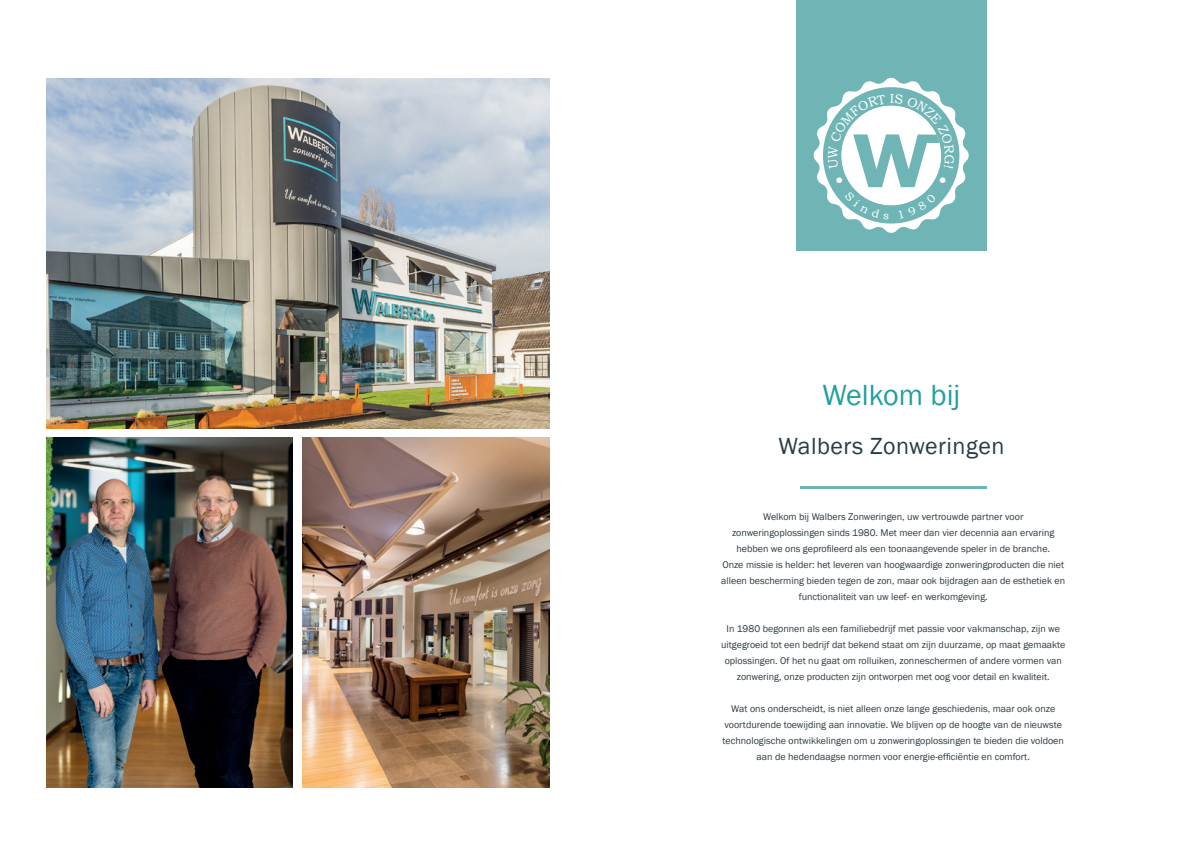
<style>
.page{position:relative;width:1191px;height:842px;background:#fff}
.page>*{position:absolute;margin:0;border:0;box-sizing:border-box;transform-origin:0 0}
.t1{font:30px "Franklin Gothic";color:#229f9e}
.t2{font:24px "Franklin Gothic";letter-spacing:.02em;color:#283c46}
.t3{font:10px/16px "Franklin Gothic";color:#283c46;text-align:center}
</style>
<div class="page">
<img style="left:46px;top:437px;width:246px;height:350px">
<img style="left:303px;top:437px;width:246px;height:350px">
<img style="left:46px;top:79px;width:503px;height:350px">
<div style="left:796px;top:0;width:190px;height:251px;background:#70b5b6"></div>
<hr style="left:800px;top:487px;width:186px;height:2px;background:#70b5b6">
<svg style="left:813px;top:78px;width:156px;height:155px"></svg>
<h1 class="t1" style="left:822px;top:376px;width:140px">Welkom bij</h1>
<h2 class="t2" style="left:778px;top:431px;width:227px">Walbers Zonweringen</h2>
<p class="t3" style="left:721px;top:509px;width:345px">Welkom bij Walbers Zonweringen, uw vertrouwde partner voor zonweringoplossingen sinds 1980. Met meer dan vier decennia aan ervaring hebben we ons geprofileerd als een toonaangevende speler in de branche.<br>Onze missie is helder: het leveren van hoogwaardige zonweringproducten die niet alleen bescherming bieden tegen de zon, maar ook bijdragen aan de esthetiek en functionaliteit van uw leef- en werkomgeving.</p>
<p class="t3" style="left:721px;top:621px;width:346px">In 1980 begonnen als een familiebedrijf met passie voor vakmanschap, zijn we uitgegroeid tot een bedrijf dat bekend staat om zijn duurzame, op maat gemaakte oplossingen. Of het nu gaat om rolluiken, zonneschermen of andere vormen van zonwering, onze producten zijn ontworpen met oog voor detail en kwaliteit.</p>
<p class="t3" style="left:722px;top:701px;width:343px">Wat ons onderscheidt, is niet alleen onze lange geschiedenis, maar ook onze voortdurende toewijding aan innovatie. We blijven op de hoogte van de nieuwste technologische ontwikkelingen om u zonweringoplossingen te bieden die voldoen aan de hedendaagse normen voor energie-efficiëntie en comfort.</p>
</div>
